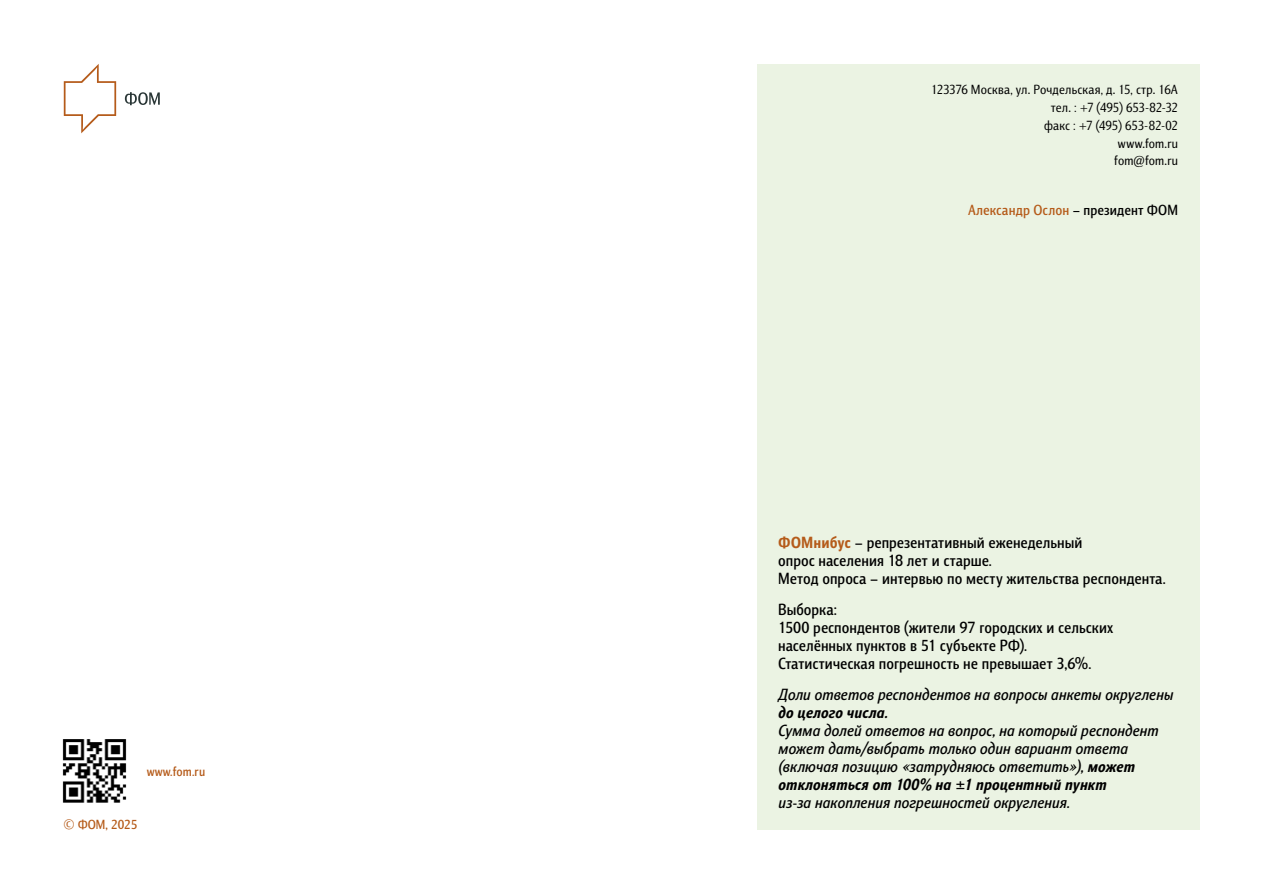
<style>
.page{position:relative;width:1263px;height:893px;background:#fff}
.page>*{position:absolute;margin:0;border:0;box-sizing:border-box;transform-origin:0 0}
.t1{font:italic 500 16.5px/18px "Barnaul Grotesk";letter-spacing:.005em;color:#000}
.t2{font:500 16.5px/18px "Barnaul Grotesk";letter-spacing:.005em;color:#000}
.t3{font:italic 800 16.5px "Barnaul Grotesk";letter-spacing:.005em;color:#000}
.t4{font:500 15px "Barnaul Grotesk";letter-spacing:.01em;color:#b55b1a}
.t5{font:13.5px/17.7px "Barnaul Grotesk";letter-spacing:.01em;color:#000;text-align:right}
.t6{font:500 13.5px "Barnaul Grotesk";color:#b55b1a}
.s1{color:#000}
.s2{font-weight:800;color:#b55b1a}
.s3{font-weight:800}
</style>
<div class="page">
<div style="left:757px;top:64px;width:442px;height:765px;background:#ebf3e3"></div>
<img style="left:62px;top:739px;width:65px;height:64px">
<svg style="left:125px;top:92px;width:35px;height:13px"></svg>
<svg style="left:64px;top:64px;width:52px;height:69px"></svg>
<p class="t6" style="left:147px;top:763px;width:60px">www.fom.ru</p>
<p class="t6" style="left:64px;top:817px;width:75px">© ФОМ, 2025</p>
<p class="t5" style="left:931px;top:81px;width:248px">123376 Москва, ул. Рочдельская, д. 15, стр. 16А тел. : +7 (495) 653-82-32<br>факс : +7 (495) 653-82-02<br>www.fom.ru<br>fom@fom.ru</p>
<p class="t4" style="left:968px;top:201px;width:211px">Александр Ослон <span class="s1">– президент ФОМ</span></p>
<p class="t2" style="left:778px;top:533px;width:389px"><span class="s2">ФОМнибус</span> – репрезентативный еженедельный<br>опрос населения 18 лет и старше.<br>Метод опроса – интервью по месту жительства респондента.</p>
<p class="t2" style="left:778px;top:600px;width:337px">Выборка:<br>1500 респондентов (жители 97 городских и сельских населённых пунктов в 51 субъекте РФ).<br>Статистическая погрешность не превышает 3,6%.</p>
<p class="t1" style="left:778px;top:685px;width:396px">Доли ответов респондентов на вопросы анкеты округлены</p>
<p class="t3" style="left:778px;top:703px;width:111px">до целого числа.</p>
<p class="t1" style="left:778px;top:721px;width:382px">Сумма долей ответов на вопрос, на который респондент может дать/выбрать только один вариант ответа (включая позицию «затрудняюсь ответить»), <span class="s3">может отклоняться от 100% на ±1 процентный пункт</span></p>
<p class="t1" style="left:778px;top:793px;width:293px">из-за накопления погрешностей округления.</p>
</div>
